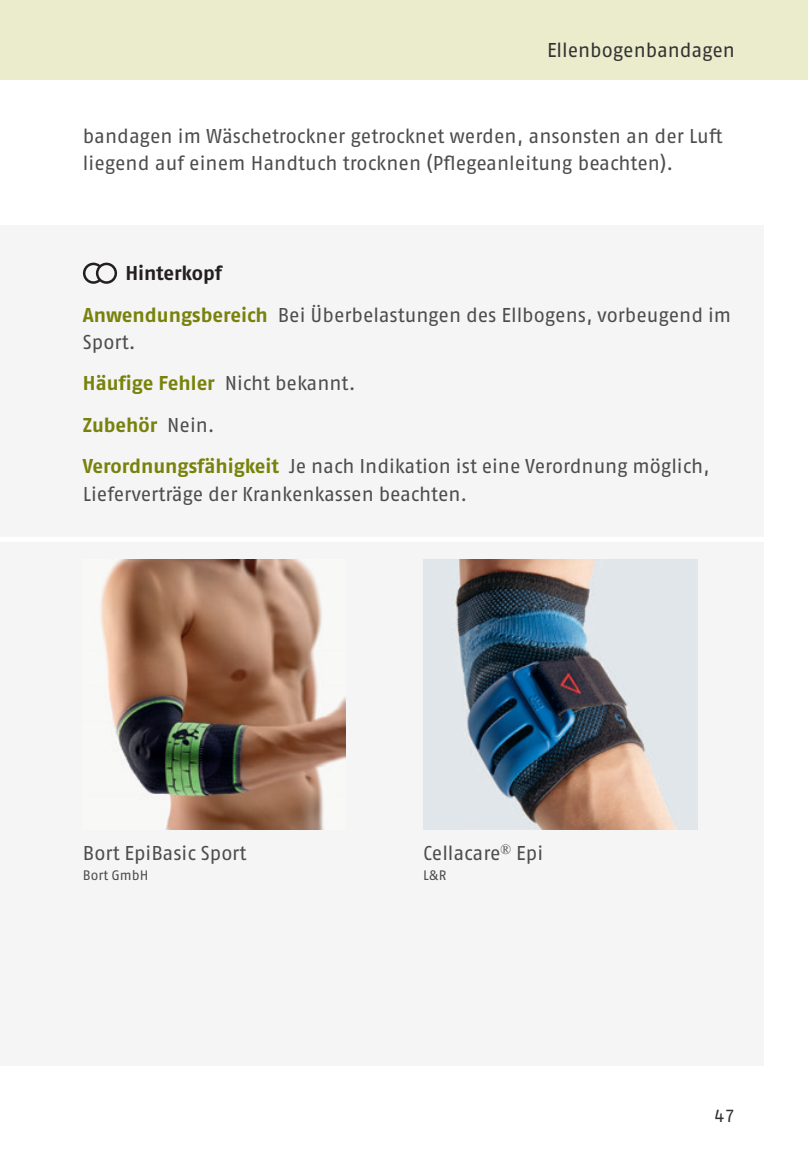
<style>
.page{position:relative;width:808px;height:1163px;background:#fff}
.page>*{position:absolute;margin:0;border:0;box-sizing:border-box;transform-origin:0 0}
.t1{font:20px/41.2px "Fago Pro";letter-spacing:-.005em;color:#4d4d4d}
.t2{font:20px "Fago Pro";letter-spacing:-.005em;color:#333}
.t3{font:17.5px "Fago Pro";color:#333}
.t4{font:13.75px "Fago Pro";color:#4d4d4d}
.s1{font-weight:700;color:#231f20}
.s2{font-weight:700;color:#78820b}
</style>
<div class="page">
<div style="left:0;top:0;width:808px;height:80px;background:#eaeccc"></div>
<div style="left:0;top:225px;width:763px;height:840px;background:#f5f5f5"></div>
<div style="left:0;top:536px;width:808px;height:5px;background:#fff"></div>
<svg style="left:83px;top:262px;width:34px;height:22px"></svg>
<img style="left:100px;top:559px;width:245px;height:270px">
<img style="left:423px;top:559px;width:274px;height:270px">
<p class="t2" style="left:547px;top:38px;width:190px">Ellenbogenbandagen</p>
<p class="t1" style="left:83px;top:122px;width:641px;line-height:27.5px">bandagen im Wäschetrockner getrocknet werden, ansonsten an der Luft liegend auf einem Handtuch trocknen (Pflegeanleitung beachten).</p>
<p class="t1" style="left:83px;top:253px;width:650px;text-indent:43px"><span class="s1">Hinterkopf<br></span><span class="s2">Anwendungsbereich</span> Bei Überbelastungen des Ellbogens, vorbeugend im</p>
<p class="t1" style="left:83px;top:321px;width:628px">Sport.<br><span class="s2">Häufige Fehler</span> Nicht bekannt.<br><span class="s2">Zubehör</span> Nein.<br><span class="s2">Verordnungsfähigkeit</span> Je nach Indikation ist eine Verordnung möglich,</p>
<p class="t1" style="left:83px;top:473px;width:386px">Lieferverträge der Krankenkassen beachten.</p>
<p class="t1" style="left:83px;top:832px;width:165px">Bort EpiBasic Sport</p>
<p class="t4" style="left:83px;top:867px;width:67px">Bort GmbH</p>
<p class="t1" style="left:423px;top:832px;width:122px">Cellacare<sup>®</sup> Epi</p>
<p class="t4" style="left:423px;top:867px;width:25px">L&amp;R</p>
<p class="t3" style="left:714px;top:1105px;width:22px">47</p>
</div>
